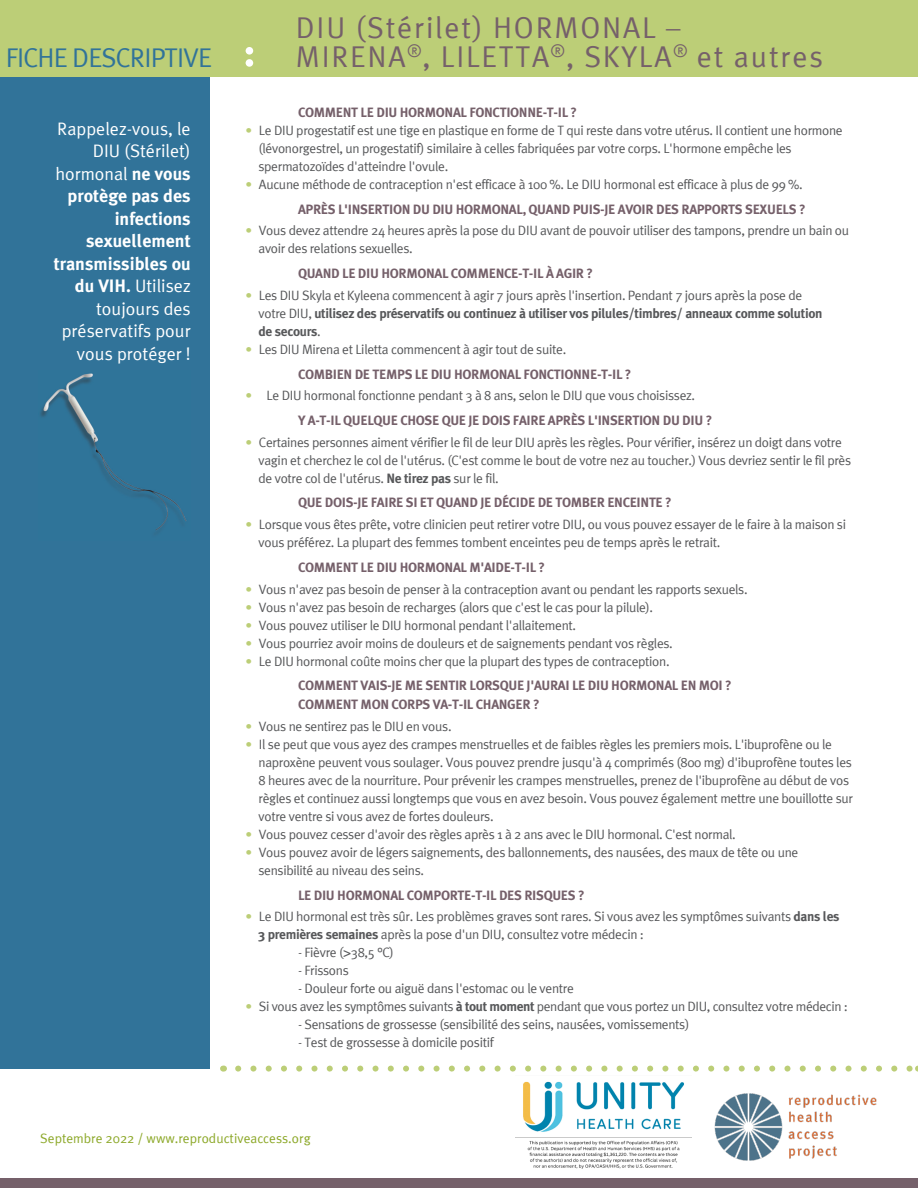
<style>
.page{position:relative;width:918px;height:1188px;background:#fff}
.page>*{position:absolute;margin:0;border:0;box-sizing:border-box;transform-origin:0 0}
.t1{font:30px/28.5px "Meta Plus Normal";letter-spacing:.06em;color:#75606a}
.t2{font:27px "Meta Plus Normal";letter-spacing:-.03em;color:#317399}
.t3{font:18px/22.5px "Meta Plus Normal";color:#fff;text-align:right}
.t4{font:700 18px/22.5px "Meta Plus";color:#fff;text-align:right}
.t5{font:13.5px/18px "Meta Plus Normal";letter-spacing:-.025em;color:#57585a}
.t6{font:700 13.5px/18.8px "Meta Plus";letter-spacing:-.025em;color:#75606a}
.t7{font:700 13.5px/18px "Meta Plus";letter-spacing:-.025em;color:#57585a}
.t8{font:13.5px "Meta Plus Normal";color:#8ca828}
.s1{font-family:"Meta Plus";font-weight:700}
.s2{color:#bcce77}
.s3{font-family:"Meta Plus Normal";font-weight:400}
.s4{font-family:"Frutiger LT Std"}
</style>
<div class="page">
<div style="left:0;top:72px;width:210px;height:997px;background:#317399"></div>
<div style="left:0;top:0;width:918px;height:76px;background:#bcce77"></div>
<div style="left:0;top:1179px;width:918px;height:9px;background:#75606a"></div>
<img style="left:714px;top:1093px;width:163px;height:68px">
<img style="left:516px;top:1065px;width:175px;height:114px">
<svg style="left:238px;top:1066px;width:672px;height:6px"></svg>
<img style="left:40px;top:373px;width:147px;height:157px">
<div style="left:246px;top:47px;width:7px;height:8px;background:#fff;border-radius:50%"></div>
<div style="left:246px;top:59px;width:7px;height:8px;background:#fff;border-radius:50%"></div>
<h2 class="t2" style="left:6px;top:42px;width:208px">FICHE DESCRIPTIVE</h2>
<h3 class="t3" style="left:55px;top:117px;width:137px">Rappelez-vous, le<br>DIU (Stérilet) hormonal <span class="s1">ne vous</span></h3>
<h3 class="t4" style="left:54px;top:184px;width:139px">protège pas des infections sexuellement transmissibles ou</h3>
<h3 class="t3" style="left:62px;top:274px;width:130px"><span class="s1">du VIH.</span> Utilisez toujours des préservatifs pour vous protéger !</h3>
<h1 class="t1" style="left:296px;top:13px;width:529px">DIU (Stérilet) HORMONAL –<br>MIRENA<sup>®</sup>, LILETTA<sup>®</sup>, SKYLA<sup>®</sup> et autres</h1>
<p class="t6" style="left:298px;top:103px;width:281px">COMMENT LE DIU HORMONAL FONCTIONNE-T-IL ?</p>
<p class="t5" style="left:259px;top:121px;width:586px;text-indent:-13px"><span class="s2">•</span> Le DIU progestatif est une tige en plastique en forme de T qui reste dans votre utérus. Il contient une hormone (lévonorgestrel, un progestatif) similaire à celles fabriquées par votre corps. L'hormone empêche les spermatozoïdes d'atteindre l'ovule.</p>
<p class="t5" style="left:246px;top:175px;width:559px"><span class="s2">•</span> Aucune méthode de contraception n'est efficace à 100 %. Le DIU hormonal est efficace à plus de 99 %.</p>
<p class="t6" style="left:298px;top:199px;width:509px">APRÈS L'INSERTION DU DIU HORMONAL, QUAND PUIS-JE AVOIR DES RAPPORTS SEXUELS ?</p>
<p class="t5" style="left:259px;top:221px;width:592px;text-indent:-13px"><span class="s2">•</span> Vous devez attendre 24 heures après la pose du DIU avant de pouvoir utiliser des tampons, prendre un bain ou avoir des relations sexuelles.</p>
<p class="t6" style="left:298px;top:264px;width:297px">QUAND LE DIU HORMONAL COMMENCE-T-IL À AGIR ?</p>
<p class="t5" style="left:246px;top:286px;width:558px"><span class="s2">•</span> Les DIU Skyla et Kyleena commencent à agir 7 jours après l'insertion. Pendant 7 jours après la pose de</p>
<p class="t7" style="left:259px;top:304px;width:565px"><span class="s3">votre DIU,</span> utilisez des préservatifs ou continuez à utiliser vos pilules/timbres/ anneaux comme solution de secours<span class="s3">.</span></p>
<p class="t5" style="left:246px;top:340px;width:322px"><span class="s2">•</span> Les DIU Mirena et Liletta commencent à agir tout de suite.</p>
<p class="t6" style="left:298px;top:364px;width:335px">COMBIEN DE TEMPS LE DIU HORMONAL FONCTIONNE-T-IL ?</p>
<p class="t5" style="left:246px;top:386px;width:451px"><span class="s2">•</span> Le DIU hormonal fonctionne pendant 3 à 8 ans, selon le DIU que vous choisissez.</p>
<p class="t6" style="left:298px;top:411px;width:416px">Y A-T-IL QUELQUE CHOSE QUE JE DOIS FAIRE APRÈS L'INSERTION DU DIU ?</p>
<p class="t5" style="left:259px;top:433px;width:594px;text-indent:-13px"><span class="s2">•</span> Certaines personnes aiment vérifier le fil de leur DIU après les règles. Pour vérifier, insérez un doigt dans votre vagin et cherchez le col de l'utérus. (C'est comme le bout de votre nez au toucher.) Vous devriez sentir le fil près de votre col de l'utérus. <span class="s1">Ne tirez pas</span> sur le fil.</p>
<p class="t6" style="left:298px;top:493px;width:375px">QUE DOIS-JE FAIRE SI ET QUAND JE DÉCIDE DE TOMBER ENCEINTE ?</p>
<p class="t5" style="left:259px;top:515px;width:589px;text-indent:-13px"><span class="s2">•</span> Lorsque vous êtes prête, votre clinicien peut retirer votre DIU, ou vous pouvez essayer de le faire à la maison si vous préférez. La plupart des femmes tombent enceintes peu de temps après le retrait.</p>
<p class="t6" style="left:298px;top:558px;width:249px">COMMENT LE DIU HORMONAL M'AIDE-T-IL ?</p>
<p class="t5" style="left:246px;top:580px;width:504px"><span class="s2">•</span> Vous n'avez pas besoin de penser à la contraception avant ou pendant les rapports sexuels.</p>
<p class="t5" style="left:246px;top:598px;width:409px"><span class="s2">•</span> Vous n'avez pas besoin de recharges (alors que c'est le cas pour la pilule).</p>
<p class="t5" style="left:246px;top:616px;width:332px"><span class="s2">•</span> Vous pouvez utiliser le DIU hormonal pendant l'allaitement.</p>
<p class="t5" style="left:246px;top:634px;width:429px"><span class="s2">•</span> Vous pourriez avoir moins de douleurs et de saignements pendant vos règles.</p>
<p class="t5" style="left:246px;top:652px;width:426px"><span class="s2">•</span> Le DIU hormonal coûte moins cher que la plupart des types de contraception.</p>
<p class="t6" style="left:298px;top:676px;width:435px">COMMENT VAIS-JE ME SENTIR LORSQUE J'AURAI LE DIU HORMONAL EN MOI ?<br>COMMENT MON CORPS VA-T-IL CHANGER ?</p>
<p class="t5" style="left:246px;top:717px;width:208px"><span class="s2">•</span> Vous ne sentirez pas le DIU en vous.</p>
<p class="t5" style="left:259px;top:735px;width:596px;text-indent:-13px"><span class="s2">•</span> Il se peut que vous ayez des crampes menstruelles et de faibles règles les premiers mois. L'ibuprofène ou le naproxène peuvent vous soulager. Vous pouvez prendre jusqu'à 4 comprimés (800 mg) d'ibuprofène toutes les 8 heures avec de la nourriture. Pour prévenir les crampes menstruelles, prenez de l'ibuprofène au début de vos règles et continuez aussi longtemps que vous en avez besoin. Vous pouvez également mettre une bouillotte sur votre ventre si vous avez de fortes douleurs.</p>
<p class="t5" style="left:246px;top:825px;width:492px"><span class="s2">•</span> Vous pouvez cesser d'avoir des règles après 1 à 2 ans avec le DIU hormonal. C'est normal.</p>
<p class="t5" style="left:259px;top:843px;width:541px;text-indent:-13px"><span class="s2">•</span> Vous pouvez avoir de légers saignements, des ballonnements, des nausées, des maux de tête ou une sensibilité au niveau des seins.</p>
<p class="t6" style="left:298px;top:886px;width:288px">LE DIU HORMONAL COMPORTE-T-IL DES RISQUES ?</p>
<p class="t5" style="left:259px;top:908px;width:583px;text-indent:-13px"><span class="s2">•</span> Le DIU hormonal est très sûr. Les problèmes graves sont rares. Si vous avez les symptômes suivants <span class="s1">dans les<br>3 premières semaines</span> après la pose d'un DIU, consultez votre médecin :</p>
<p class="t5" style="left:298px;top:944px;width:97px">- Fièvre (<span class="s4">&gt;</span>38,5 °C)</p>
<p class="t5" style="left:298px;top:962px;width:52px">- Frissons</p>
<p class="t5" style="left:298px;top:980px;width:277px">- Douleur forte ou aiguë dans l'estomac ou le ventre</p>
<p class="t5" style="left:246px;top:998px;width:604px"><span class="s2">•</span> Si vous avez les symptômes suivants <span class="s1">à tout moment</span> pendant que vous portez un DIU, consultez votre médecin :</p>
<p class="t5" style="left:298px;top:1016px;width:393px">- Sensations de grossesse (sensibilité des seins, nausées, vomissements)</p>
<p class="t5" style="left:298px;top:1034px;width:197px">- Test de grossesse à domicile positif</p>
<p class="t8" style="left:40px;top:1130px;width:272px">Septembre 2022 / www.reproductiveaccess.org</p>
</div>
